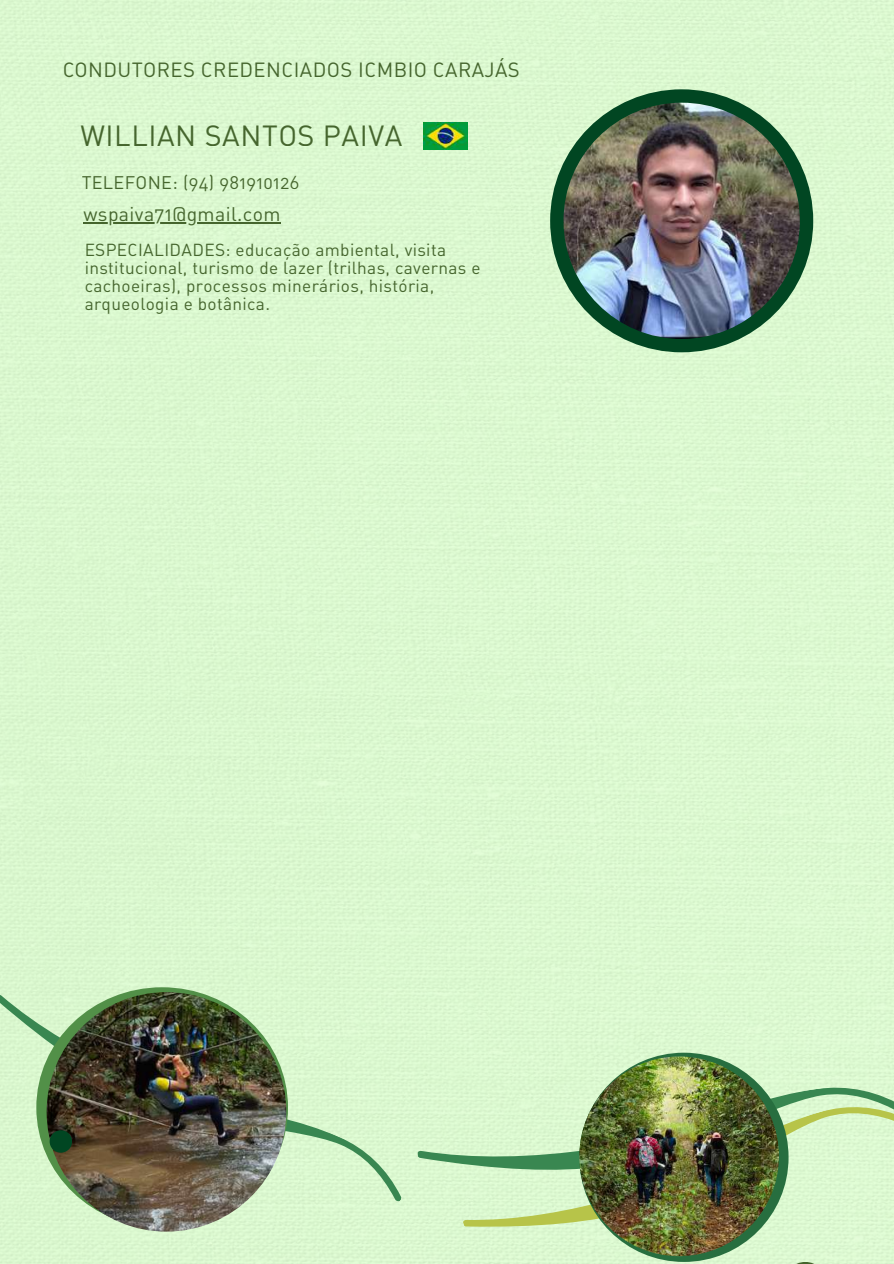
<style>
.page{position:relative;width:894px;height:1264px;background:#fff}
.page>*{position:absolute;margin:0;border:0;box-sizing:border-box;transform-origin:0 0}
.t1{font:28.8px "DIN Regular Alternate";letter-spacing:.02em;color:#44642c}
.t2{font:20.25px "DIN Regular Alternate";letter-spacing:.02em;color:#44642c}
.t3{font:19.5px "DIN Regular Alternate";letter-spacing:.02em;color:#44642c}
.t4{font:18px "DIN Regular Alternate";letter-spacing:.02em;color:#44642c}
.t5{font:17.25px/18px "DIN Regular Alternate";letter-spacing:.02em;color:#44642c}
</style>
<div class="page">
<div style="left:0;top:0;width:893px;height:1263px;background:#dbf8d0"></div>
<div style="left:550px;top:89px;width:263px;height:263px;background:#014622;border-radius:50%"></div>
<img style="left:563px;top:103px;width:236px;height:236px;border-radius:50%">
<img style="left:423px;top:122px;width:44px;height:27px">
<div style="left:0;top:990px;width:414px;height:217px;background:#daf7ce"></div>
<div style="left:416px;top:1076px;width:477px;height:116px;background:#dbf8d0"></div>
<svg style="left:461px;top:1088px;width:432px;height:169px;fill:#dbf8d0"></svg>
<div style="left:579px;top:1052px;width:209px;height:209px;background:#276e3f;border-radius:50%"></div>
<img style="left:579px;top:1056px;width:199px;height:200px;border-radius:50%">
<svg style="left:36px;top:987px;width:252px;height:240px;fill:#529048"></svg>
<img style="left:47px;top:992px;width:239px;height:239px;border-radius:50%">
<hr style="left:83px;top:222px;width:198px;height:2px;background:#44642c">
<hr style="left:783px;top:1261px;width:43px;height:2px;background:#44642c">
<div style="left:50px;top:1130px;width:22px;height:22px;background:#014622;border-radius:50%"></div>
<p class="t2" style="left:62px;top:57px;width:459px">CONDUTORES CREDENCIADOS ICMBIO CARAJÁS</p>
<h1 class="t1" style="left:80px;top:117px;width:323px">WILLIAN SANTOS PAIVA</h1>
<p class="t4" style="left:81px;top:171px;width:219px">TELEFONE: (94) 981910126</p>
<p class="t3" style="left:83px;top:201px;width:198px">wspaiva71@gmail.com</p>
<p class="t5" style="left:85px;top:241px;width:397px">ESPECIALIDADES: educação ambiental, visita institucional, turismo de lazer (trilhas, cavernas e cachoeiras), processos minerários, história, arqueologia e botânica.</p>
</div>
